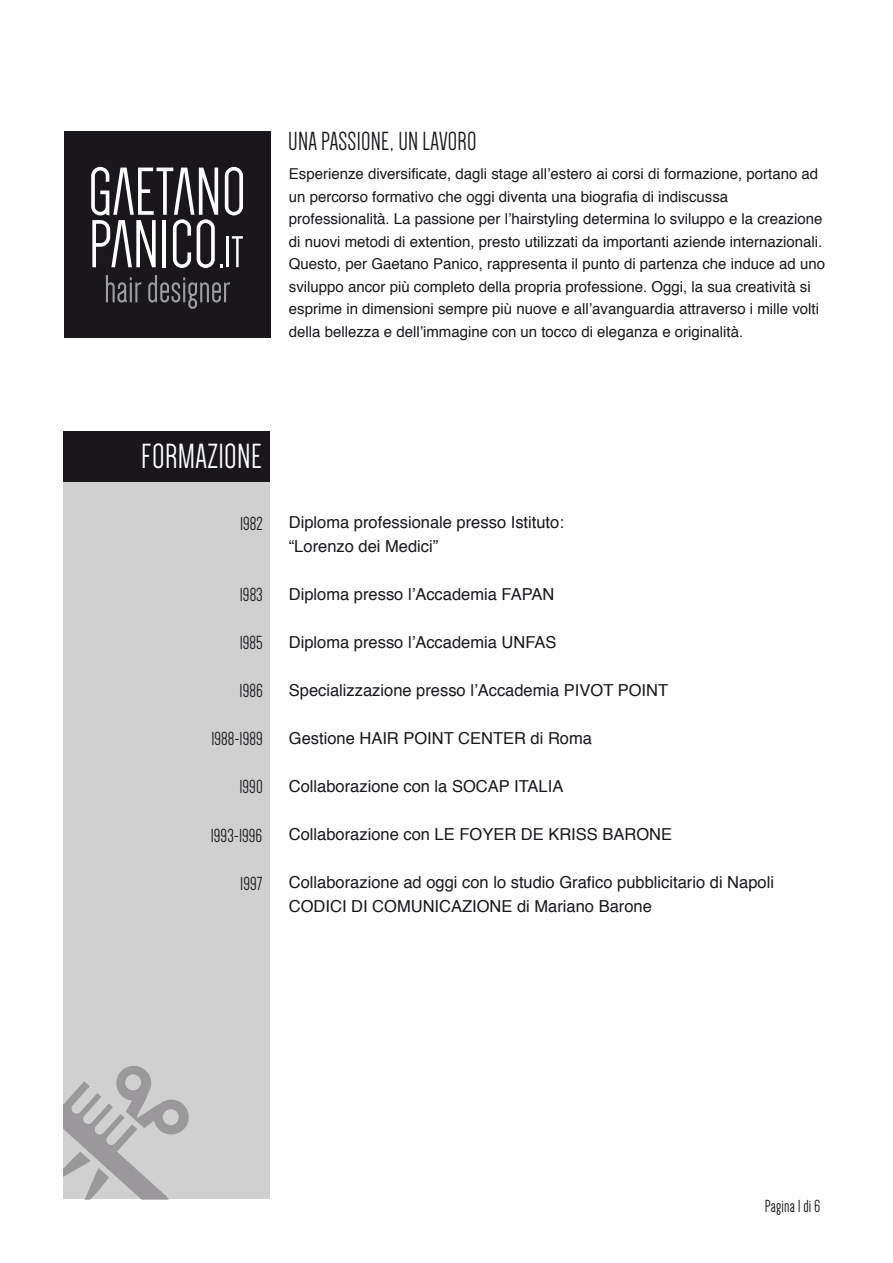
<style>
.page{position:relative;width:893px;height:1263px;background:#fff}
.page>*{position:absolute;margin:0;border:0;box-sizing:border-box;transform-origin:0 0}
.t1{font:36px "Dense";letter-spacing:.01em;color:#fff}
.t2{font:27px "Dense";letter-spacing:.01em;color:#1a171c}
.t3{font:19.5px "Dense";color:#1a171c}
.t4{font:18px "Dense";letter-spacing:.01em;color:#1a171c}
.t5{font:16.5px/24px "Helvetica";color:#1a171c}
.t6{font:15px/22.5px "Helvetica";color:#1a171c}
</style>
<div class="page">
<div style="left:64px;top:465px;width:206px;height:734px;background:#d1d0d1"></div>
<div style="left:64px;top:431px;width:206px;height:51px;background:#1a171c"></div>
<svg style="left:64px;top:1066px;width:125px;height:133px"></svg>
<div style="left:64px;top:131px;width:207px;height:207px;background:#1a171c"></div>
<svg style="left:106px;top:275px;width:35px;height:27px"></svg>
<svg style="left:148px;top:275px;width:82px;height:34px"></svg>
<svg style="left:91px;top:167px;width:152px;height:101px"></svg>
<h2 class="t2" style="left:288px;top:127px;width:190px">UNA PASSIONE, UN LAVORO</h2>
<p class="t6" style="left:289px;top:164px;width:538px">Esperienze diversificate, dagli stage all’estero ai corsi di formazione, portano ad un percorso formativo che oggi diventa una biografia di indiscussa professionalità. La passione per l’hairstyling determina lo sviluppo e la creazione di nuovi metodi di extention, presto utilizzati da importanti aziende internazionali.<br>Questo, per Gaetano Panico, rappresenta il punto di partenza che induce ad uno sviluppo ancor più completo della propria professione. Oggi, la sua creatività si esprime in dimensioni sempre più nuove e all’avanguardia attraverso i mille volti della bellezza e dell’immagine con un tocco di eleganza e originalità.</p>
<h1 class="t1" style="left:141px;top:439px;width:122px">FORMAZIONE</h1>
<h3 class="t3" style="left:240px;top:514px;width:24px">1982</h3>
<h3 class="t3" style="left:240px;top:585px;width:24px">1983</h3>
<h3 class="t3" style="left:240px;top:633px;width:24px">1985</h3>
<h3 class="t3" style="left:240px;top:681px;width:25px">1986</h3>
<h3 class="t3" style="left:211px;top:729px;width:53px">1988-1989</h3>
<h3 class="t3" style="left:239px;top:777px;width:25px">1990</h3>
<h3 class="t3" style="left:211px;top:826px;width:53px">1993-1996</h3>
<h3 class="t3" style="left:240px;top:873px;width:24px">1997</h3>
<p class="t5" style="left:289px;top:511px;width:277px">Diploma professionale presso Istituto: “Lorenzo dei Medici”</p>
<p class="t5" style="left:289px;top:583px;width:267px">Diploma presso l’Accademia FAPAN</p>
<p class="t5" style="left:289px;top:631px;width:269px">Diploma presso l’Accademia UNFAS</p>
<p class="t5" style="left:289px;top:679px;width:381px">Specializzazione presso l’Accademia PIVOT POINT</p>
<p class="t5" style="left:289px;top:727px;width:305px">Gestione HAIR POINT CENTER di Roma</p>
<p class="t5" style="left:289px;top:775px;width:276px">Collaborazione con la SOCAP ITALIA</p>
<p class="t5" style="left:289px;top:823px;width:385px">Collaborazione con LE FOYER DE KRISS BARONE</p>
<p class="t5" style="left:289px;top:871px;width:487px">Collaborazione ad oggi con lo studio Grafico pubblicitario di Napoli<br>CODICI DI COMUNICAZIONE di Mariano Barone</p>
<p class="t4" style="left:765px;top:1197px;width:57px">Pagina 1 di 6</p>
</div>
